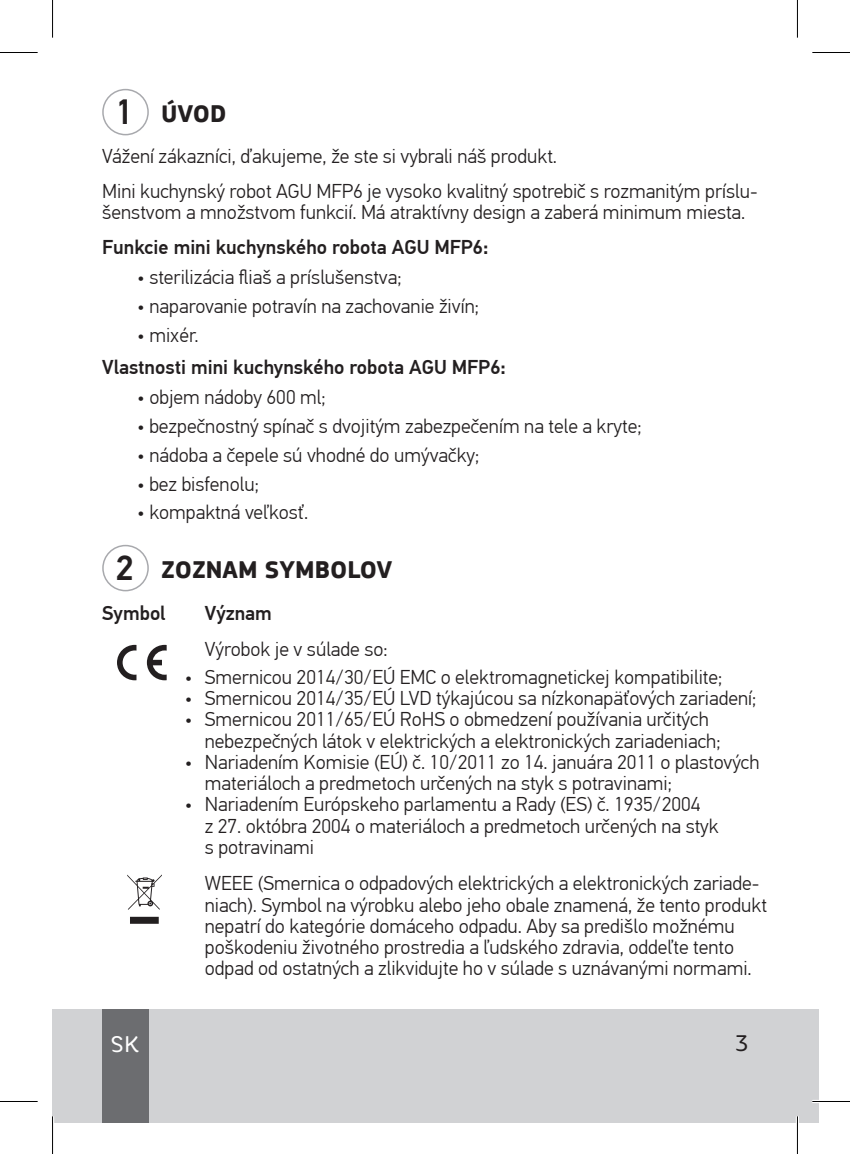
<style>
.page{position:relative;width:850px;height:1154px;background:#fff}
.page>*{position:absolute;margin:0;border:0;box-sizing:border-box;transform-origin:0 0}
.t1{font:500 35px "PF Din Text Pro";color:#231f20}
.t2{font:700 25px "PF Square Sans Pro";color:#231f20}
.t3{font:22.5px "Core Rhino 45";color:#fff}
.t4{font:22.5px "Core Rhino 45";color:#231f20}
.t5{font:300 20px/21.2px "PF Din Text Pro";color:#231f20}
.t6{font:500 20px "PF Din Text Pro";color:#231f20}
</style>
<div class="page">
<div style="left:52px;top:1009px;width:766px;height:114px;background:#d1d2d4"></div>
<div style="left:102px;top:1009px;width:46px;height:114px;background:#6c6d70"></div>
<div style="left:102px;top:89px;width:47px;height:46px;border:2px solid #a8a9ad;border-radius:50%"></div>
<div style="left:102px;top:545px;width:47px;height:46px;border:2px solid #a8a9ad;border-radius:50%"></div>
<svg style="left:147px;top:645px;width:19px;height:35px"></svg>
<svg style="left:117px;top:645px;width:19px;height:35px"></svg>
<svg style="left:127px;top:874px;width:35px;height:50px"></svg>
<hr style="left:812px;top:1100px;width:37px;height:3px;background:#fff">
<hr style="left:51px;top:1116px;width:3px;height:38px;background:#fff">
<hr style="left:795px;top:1116px;width:3px;height:38px;background:#fff">
<hr style="left:0;top:52px;width:38px;height:1px;background:#000">
<hr style="left:812px;top:52px;width:37px;height:1px;background:#000">
<hr style="left:0;top:1101px;width:38px;height:1px;background:#000">
<hr style="left:812px;top:1101px;width:37px;height:1px;background:#000">
<hr style="left:52px;top:0;width:1px;height:38px;background:#000">
<hr style="left:52px;top:1116px;width:1px;height:38px;background:#000">
<hr style="left:796px;top:0;width:1px;height:38px;background:#000">
<hr style="left:796px;top:1116px;width:1px;height:38px;background:#000">
<p class="t2" style="left:161px;top:98px;width:67px">ÚVOD</p>
<p class="t5" style="left:102px;top:139px;width:656px;line-height:35px">Vážení zákazníci, ďakujeme, že ste si vybrali náš produkt.<br>Mini kuchynský robot AGU MFP6 je vysoko kvalitný spotrebič s rozmanitým príslu-</p>
<p class="t5" style="left:102px;top:202px;width:644px">šenstvom a množstvom funkcií. Má atraktívny design a zaberá minimum miesta.</p>
<p class="t6" style="left:102px;top:235px;width:387px">Funkcie mini kuchynského robota AGU MFP6:</p>
<p class="t5" style="left:137px;top:267px;width:266px">• sterilizácia fliaš a príslušenstva;</p>
<p class="t5" style="left:137px;top:296px;width:343px">• naparovanie potravín na zachovanie živín;</p>
<p class="t5" style="left:137px;top:325px;width:63px">• mixér.</p>
<p class="t6" style="left:102px;top:355px;width:405px">Vlastnosti mini kuchynského robota AGU MFP6:</p>
<p class="t5" style="left:137px;top:387px;width:190px">• objem nádoby 600 ml;</p>
<p class="t5" style="left:137px;top:416px;width:505px">• bezpečnostný spínač s dvojitým zabezpečením na tele a kryte;</p>
<p class="t5" style="left:137px;top:445px;width:343px">• nádoba a čepele sú vhodné do umývačky;</p>
<p class="t5" style="left:137px;top:473px;width:123px">• bez bisfenolu;</p>
<p class="t5" style="left:137px;top:502px;width:172px">• kompaktná veľkosť.</p>
<p class="t2" style="left:161px;top:555px;width:233px">ZOZNAM SYMBO LOV</p>
<p class="t6" style="left:102px;top:601px;width:65px">Symbol</p>
<p class="t6" style="left:205px;top:601px;width:69px">Význam</p>
<p class="t5" style="left:205px;top:639px;width:184px">Výrobok je v súlade so:</p>
<p class="t5" style="left:185px;top:667px;width:538px">• Smernicou 2014/30/EÚ EMC o elektromagnetickej kompatibilite;</p>
<p class="t5" style="left:185px;top:688px;width:572px">• Smernicou 2014/35/EÚ LVD týkajúcou sa nízkonapäťových zariadení;</p>
<p class="t5" style="left:205px;top:709px;width:517px;text-indent:-20px">• Smernicou 2011/65/EÚ RoHS o obmedzení používania určitých nebezpečných látok v elektrických a elektronických zariadeniach;</p>
<p class="t5" style="left:205px;top:752px;width:556px;text-indent:-20px">• Nariadením Komisie (EÚ) č. 10/2011 zo 14. januára 2011 o plastových materiáloch a predmetoch určených na styk s potravinami;</p>
<p class="t5" style="left:205px;top:794px;width:515px;text-indent:-20px">• Nariadením Európskeho parlamentu a Rady (ES) č. 1935/2004<br>z 27. októbra 2004 o materiáloch a predmetoch určených na styk s potravinami</p>
<p class="t5" style="left:205px;top:873px;width:563px">WEEE (Smernica o odpadových elektrických a elektronických zariade&shy;niach). Symbol na výrobku alebo jeho obale znamená, že tento produkt nepatrí do kategórie domáceho odpadu. Aby sa predišlo možnému poškodeniu životného prostredia a ľudského zdravia, oddeľte tento odpad od ostatných a zlikvidujte ho v súlade s uznávanými normami.</p>
<h1 class="t1" style="left:115px;top:91px;width:20px">1</h1>
<h1 class="t1" style="left:115px;top:547px;width:20px">2</h1>
<p class="t3" style="left:111px;top:1029px;width:30px">SK</p>
<p class="t4" style="left:734px;top:1029px;width:16px">3</p>
</div>
